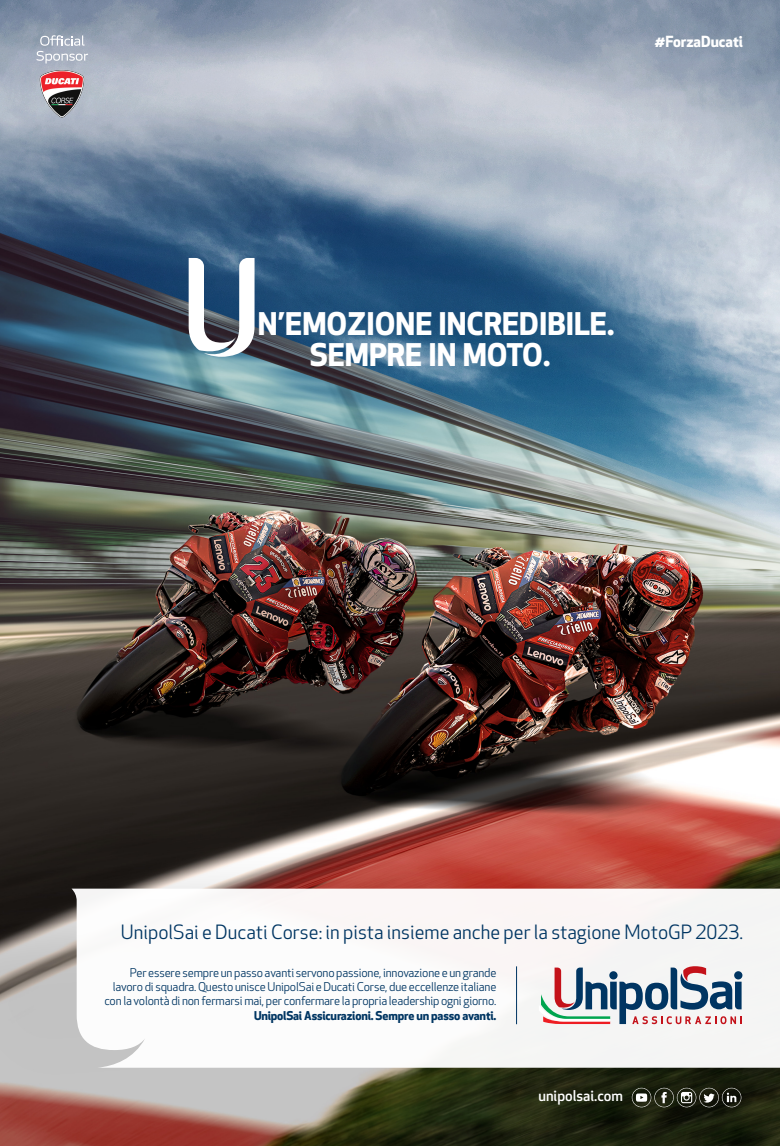
<style>
.page{position:relative;width:781px;height:1147px;background:#fff}
.page>*{position:absolute;margin:0;border:0;box-sizing:border-box;transform-origin:0 0}
.t1{font:700 30.5px "Apex New";color:#fff}
.t2{font:19.3px "Apex New";color:#003562}
.t3{font:700 15px "Apex New";color:#fff}
.t4{font:500 14.5px "Apex New";color:#fff}
.t5{font:11.9px "Apex New";letter-spacing:-.015em;color:#003562}
.t6{font:700 11.9px "Apex New";letter-spacing:-.015em;color:#003562}
</style>
<div class="page">
<img style="left:0;top:0;width:780px;height:1145px">
<svg style="left:632px;top:1087px;width:109px;height:20px;background:#46493c"></svg>
<svg style="left:72px;top:888px;width:708px;height:179px"></svg>
<hr style="left:516px;top:966px;width:1px;height:58px;background:#003562">
<svg style="left:539px;top:966px;width:203px;height:58px"></svg>
<img style="left:34px;top:70px;width:57px;height:49px">
<svg style="left:37px;top:35px;width:51px;height:29px"></svg>
<svg style="left:189px;top:258px;width:66px;height:100px"></svg>
<p class="t3" style="left:655px;top:30px;width:90px">#ForzaDucati</p>
<p class="t1" style="left:258px;top:301px;width:358px">N’EMOZIONE INCREDIBILE.</p>
<p class="t1" style="left:310px;top:333px;width:242px">SEMPRE IN MOTO.</p>
<p class="t2" style="left:121px;top:919px;width:624px">UnipolSai e Ducati Corse: in pista insieme anche per la stagione MotoGP 2023.</p>
<p class="t5" style="left:130px;top:965px;width:368px">Per essere sempre un passo avanti servono passione, innovazione e un grande</p>
<p class="t5" style="left:113px;top:979px;width:385px">lavoro di squadra. Questo unisce UnipolSai e Ducati Corse, due eccellenze italiane</p>
<p class="t5" style="left:104px;top:993px;width:394px">con la volontà di non fermarsi mai, per confermare la propria leadership ogni giorno.</p>
<p class="t6" style="left:254px;top:1007px;width:244px">UnipolSai Assicurazioni. Sempre un passo avanti.</p>
<p class="t4" style="left:538px;top:1086px;width:86px">unipolsai.com</p>
</div>
